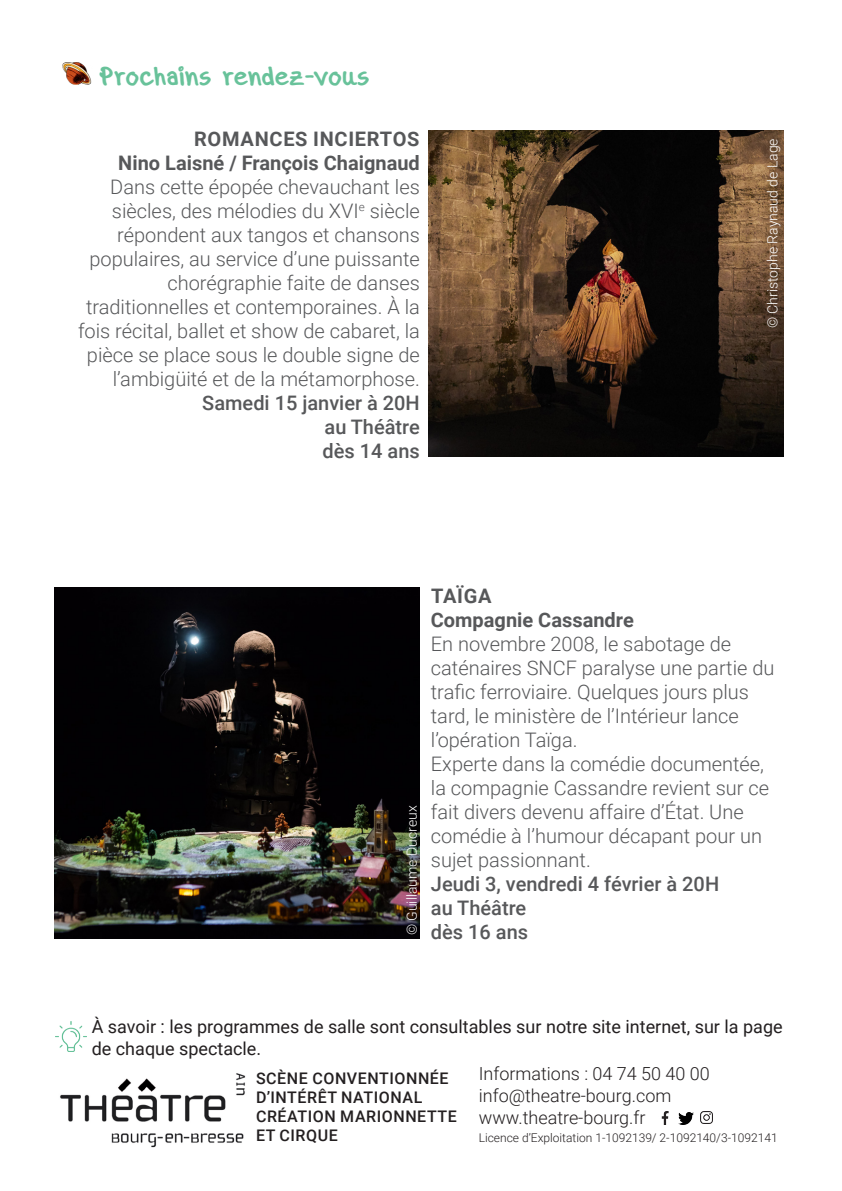
<style>
.page{position:relative;width:842px;height:1191px;background:#fff}
.page>*{position:absolute;margin:0;border:0;box-sizing:border-box;transform-origin:0 0}
.t1{font:700 24px "Dr Marz";color:#68c29a}
.t2{font:300 20px/24px "Roboto";color:#57585a}
.t3{font:500 20px "Roboto";color:#57585a}
.t4{font:700 20px "Roboto";color:#57585a}
.t5{font:700 20px "Roboto";letter-spacing:.035em;color:#57585a}
.t6{font:18px/21.6px "Roboto";color:#231f20}
.t7{font:300 18px "Roboto";color:#231f20}
.t8{font:500 16px/19.2px "Roboto";letter-spacing:.035em;color:#231f20}
.t9{font:300 14px "Roboto";color:#fff}
.t10{font:300 12px "Roboto";color:#231f20}
</style>
<div class="page">
<img style="left:429px;top:131px;width:354px;height:326px">
<img style="left:60px;top:1073px;width:186px;height:74px">
<svg style="left:661px;top:1111px;width:8px;height:13px"></svg>
<img style="left:679px;top:1112px;width:15px;height:12px">
<svg style="left:701px;top:1111px;width:12px;height:12px"></svg>
<img style="left:62px;top:62px;width:30px;height:23px">
<img style="left:55px;top:1021px;width:31px;height:31px">
<img style="left:55px;top:588px;width:365px;height:351px">
<p class="t1" style="left:100px;top:62px;width:271px">Prochains rendez-vous</p>
<p class="t5" style="left:194px;top:125px;width:227px">ROMANCES INCIERTOS</p>
<p class="t4" style="left:118px;top:149px;width:303px">Nino Laisné / François Chaignaud</p>
<p class="t2" style="left:78px;top:174px;width:343px;text-align:right">Dans cette épopée chevauchant les siècles, des mélodies du XVI<sup>e</sup> siècle répondent aux tangos et chansons populaires, au service d’une puissante chorégraphie faite de danses traditionnelles et contemporaines. À la fois récital, ballet et show de cabaret, la pièce se place sous le double signe de l’ambigüité et de la métamorphose.</p>
<p class="t3" style="left:202px;top:389px;width:219px">Samedi 15 janvier à 20H</p>
<p class="t3" style="left:324px;top:413px;width:97px">au Théâtre</p>
<p class="t3" style="left:323px;top:437px;width:99px">dès 14 ans</p>
<p class="t9" style="left:763px;top:328px;width:191px;rotate:-90deg">© Christophe Raynaud de Lage</p>
<p class="t9" style="left:402px;top:935px;width:131px;rotate:-90deg">© Guillaume Ducreux</p>
<p class="t4" style="left:431px;top:581px;width:62px">TAÏGA</p>
<p class="t4" style="left:431px;top:605px;width:204px">Compagnie Cassandre</p>
<p class="t2" style="left:431px;top:631px;width:345px">En novembre 2008, le sabotage de caténaires SNCF paralyse une partie du trafic ferroviaire. Quelques jours plus tard, le ministère de l’Intérieur lance l’opération Taïga.</p>
<p class="t2" style="left:431px;top:751px;width:340px">Experte dans la comédie documentée, la compagnie Cassandre revient sur ce fait divers devenu affaire d’État. Une comédie à l’humour décapant pour un sujet passionnant.</p>
<p class="t3" style="left:431px;top:869px;width:290px">Jeudi 3, vendredi 4 février à 20H</p>
<p class="t3" style="left:431px;top:893px;width:97px">au Théâtre</p>
<p class="t3" style="left:431px;top:917px;width:99px">dès 16 ans</p>
<p class="t6" style="left:92px;top:1015px;width:692px">À savoir : les programmes de salle sont consultables sur notre site internet, sur la page de chaque spectacle.</p>
<p class="t8" style="left:256px;top:1068px;width:202px">SCÈNE CONVENTIONNÉE<br>D’INTÉRÊT NATIONAL<br>CRÉATION MARIONNETTE<br>ET CIRQUE</p>
<p class="t7" style="left:479px;top:1061px;width:232px">Informations : 04 74 50 40 00</p>
<p class="t7" style="left:479px;top:1083px;width:194px">info@theatre-bourg.com</p>
<p class="t7" style="left:479px;top:1105px;width:168px">www.theatre-bourg.fr</p>
<p class="t10" style="left:479px;top:1129px;width:300px">Licence d’Exploitation 1-1092139/ 2-1092140/3-1092141</p>
</div>
